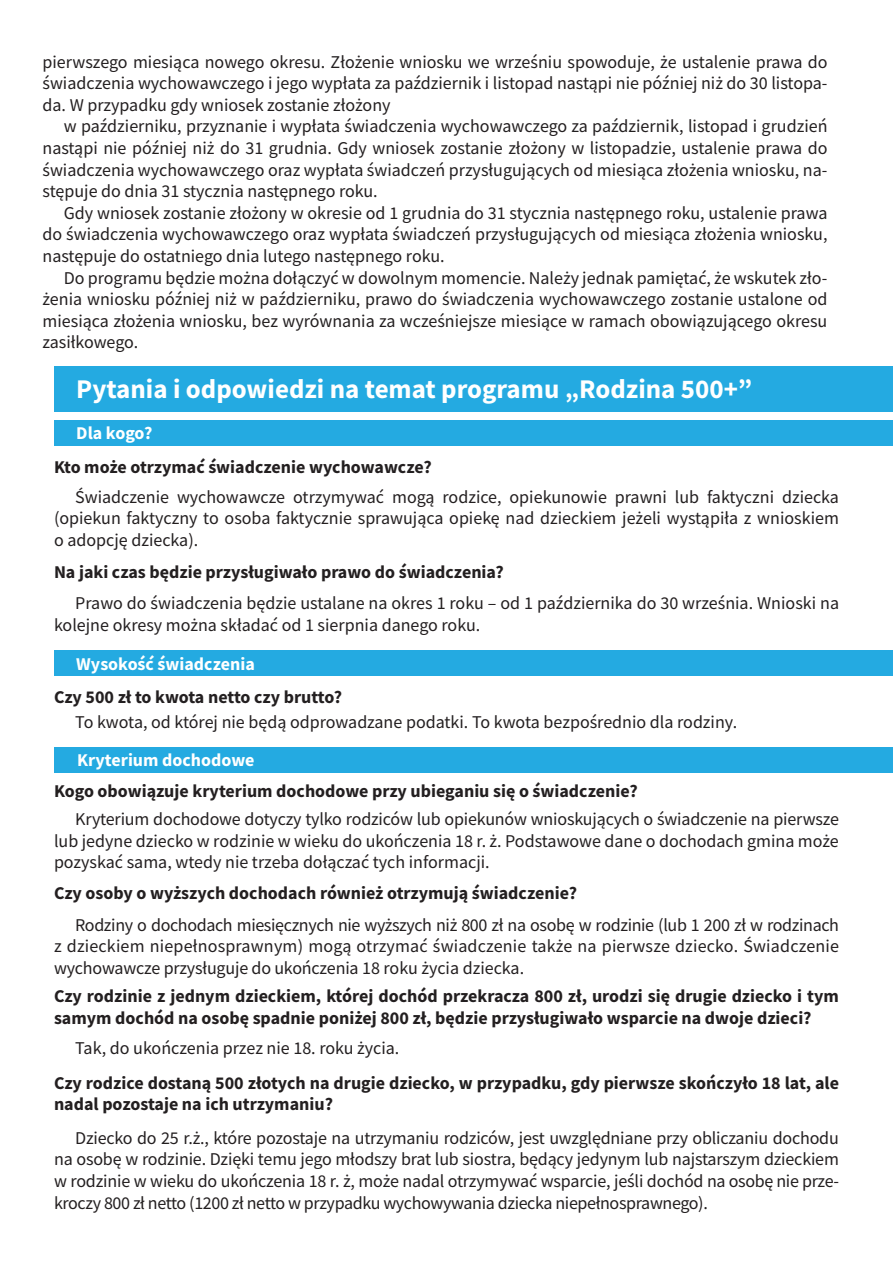
<style>
.page{position:relative;width:893px;height:1263px;background:#fff}
.page>*{position:absolute;margin:0;border:0;box-sizing:border-box;transform-origin:0 0}
.t1{font:700 27px "Source Sans Pro";color:#fff}
.t2{font:18px/21.6px "Source Sans Pro";color:#231f20;text-align:justify}
.t3{font:700 18px/21.6px "Source Sans Pro";color:#231f20}
.t4{font:700 18px "Source Sans Pro";color:#fff}
</style>
<div class="page">
<div style="left:54px;top:747px;width:839px;height:25px;background:#24aae1"></div>
<div style="left:54px;top:651px;width:839px;height:25px;background:#24aae1"></div>
<div style="left:54px;top:420px;width:839px;height:25px;background:#24aae1"></div>
<div style="left:54px;top:367px;width:839px;height:45px;background:#24aae1"></div>
<p class="t2" style="left:43px;top:51px;width:786px">pierwszego miesiąca nowego okresu. Złożenie wniosku we wrześniu spowoduje, że ustalenie prawa do świadczenia wychowawczego i jego wypłata za październik i listopad nastąpi nie później niż do 30 listopa&shy;da. W przypadku gdy wniosek zostanie złożony</p>
<p class="t2" style="left:43px;top:115px;width:786px;text-indent:21px">w październiku, przyznanie i wypłata świadczenia wychowawczego za październik, listopad i grudzień nastąpi nie później niż do 31 grudnia. Gdy wniosek zostanie złożony w listopadzie, ustalenie prawa do świadczenia wychowawczego oraz wypłata świadczeń przysługujących od miesiąca złożenia wniosku, na&shy;stępuje do dnia 31 stycznia następnego roku.</p>
<p class="t2" style="left:43px;top:202px;width:786px;text-indent:21px">Gdy wniosek zostanie złożony w okresie od 1 grudnia do 31 stycznia następnego roku, ustalenie prawa do świadczenia wychowawczego oraz wypłata świadczeń przysługujących od miesiąca złożenia wniosku, następuje do ostatniego dnia lutego następnego roku.</p>
<p class="t2" style="left:43px;top:267px;width:786px;text-indent:21px">Do programu będzie można dołączyć w dowolnym momencie. Należy jednak pamiętać, że wskutek zło&shy;żenia wniosku później niż w październiku, prawo do świadczenia wychowawczego zostanie ustalone od miesiąca złożenia wniosku, bez wyrównania za wcześniejsze miesiące w ramach obowiązującego okresu zasiłkowego.</p>
<h1 class="t1" style="left:76px;top:370px;width:678px">Pytania i odpowiedzi na temat programu „Rodzina 500+”</h1>
<p class="t4" style="left:76px;top:421px;width:78px">Dla kogo?</p>
<p class="t3" style="left:54px;top:456px;width:379px">Kto może otrzymać świadczenie wychowawcze?</p>
<p class="t2" style="left:54px;top:486px;width:786px;text-indent:21px">Świadczenie wychowawcze otrzymywać mogą rodzice, opiekunowie prawni lub faktyczni dziecka (opiekun faktyczny to osoba faktycznie sprawująca opiekę nad dzieckiem jeżeli wystąpiła z wnioskiem o adopcję dziecka).</p>
<p class="t3" style="left:54px;top:561px;width:451px">Na jaki czas będzie przysługiwało prawo do świadczenia?</p>
<p class="t2" style="left:54px;top:592px;width:787px;text-indent:21px">Prawo do świadczenia będzie ustalane na okres 1 roku – od 1 października do 30 września. Wnioski na kolejne okresy można składać od 1 sierpnia danego roku.</p>
<p class="t4" style="left:76px;top:651px;width:180px">Wysokość świadczenia</p>
<p class="t3" style="left:54px;top:686px;width:290px">Czy 500 zł to kwota netto czy brutto?</p>
<p class="t2" style="left:75px;top:712px;width:663px">To kwota, od której nie będą odprowadzane podatki. To kwota bezpośrednio dla rodziny.</p>
<p class="t4" style="left:77px;top:748px;width:179px">Kryterium dochodowe</p>
<p class="t3" style="left:54px;top:780px;width:585px">Kogo obowiązuje kryterium dochodowe przy ubieganiu się o świadczenie?</p>
<p class="t2" style="left:54px;top:808px;width:786px;text-indent:21px">Kryterium dochodowe dotyczy tylko rodziców lub opiekunów wnioskujących o świadczenie na pierwsze lub jedyne dziecko w rodzinie w wieku do ukończenia 18 r. ż. Podstawowe dane o dochodach gmina może pozyskać sama, wtedy nie trzeba dołączać tych informacji.</p>
<p class="t3" style="left:54px;top:881px;width:525px">Czy osoby o wyższych dochodach również otrzymują świadczenie?</p>
<p class="t2" style="left:54px;top:914px;width:786px;text-indent:21px">Rodziny o dochodach miesięcznych nie wyższych niż 800 zł na osobę w rodzinie (lub 1 200 zł w rodzinach z dzieckiem niepełnosprawnym) mogą otrzymać świadczenie także na pierwsze dziecko. Świadczenie wychowawcze przysługuje do ukończenia 18 roku życia dziecka.</p>
<p class="t3" style="left:54px;top:985px;width:786px">Czy rodzinie z jednym dzieckiem, której dochód przekracza 800 zł, urodzi się drugie dziecko i tym samym dochód na osobę spadnie poniżej 800 zł, będzie przysługiwało wsparcie na dwoje dzieci?</p>
<p class="t2" style="left:75px;top:1037px;width:326px">Tak, do ukończenia przez nie 18. roku życia.</p>
<p class="t3" style="left:54px;top:1072px;width:786px">Czy rodzice dostaną 500 złotych na drugie dziecko, w przypadku, gdy pierwsze skończyło 18 lat, ale nadal pozostaje na ich utrzymaniu?</p>
<p class="t2" style="left:54px;top:1127px;width:786px;text-indent:21px">Dziecko do 25 r.ż., które pozostaje na utrzymaniu rodziców, jest uwzględniane przy obliczaniu dochodu na osobę w rodzinie. Dzięki temu jego młodszy brat lub siostra, będący jedynym lub najstarszym dzieckiem w rodzinie w wieku do ukończenia 18 r. ż, może nadal otrzymywać wsparcie, jeśli dochód na osobę nie prze&shy;kroczy 800 zł netto (1200 zł netto w przypadku wychowywania dziecka niepełnosprawnego).</p>
</div>
